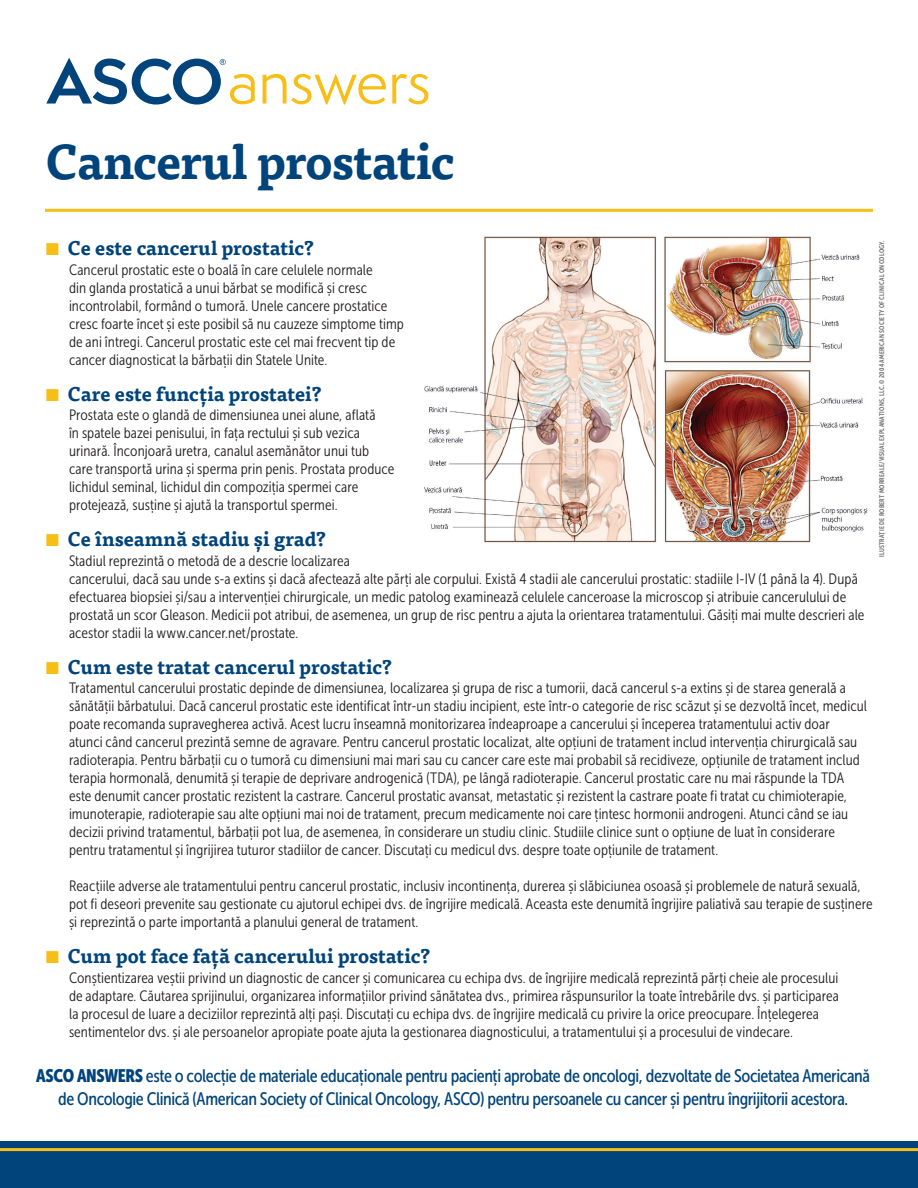
<style>
.page{position:relative;width:918px;height:1188px;background:#fff}
.page>*{position:absolute;margin:0;border:0;box-sizing:border-box;transform-origin:0 0}
.t1{font:700 48px "Tisa Pro";letter-spacing:-.02em;color:#00447b}
.t2{font:700 19.5px "Tisa Pro";color:#00447b}
.t3{font:18px/22.5px "Museo Sans Cond 500";letter-spacing:-.025em;color:#00447b;text-align:center}
.t4{font:15px/18px "Museo Sans Cond 300";letter-spacing:.005em;color:#231f20}
.t5{font:6.75px "Museo Sans Cond 700";letter-spacing:.025em;color:#6c6d70}
.s1{font-family:"Museo Sans Cond 900"}
</style>
<div class="page">
<svg style="left:46px;top:58px;width:209px;height:47px"></svg>
<svg style="left:263px;top:74px;width:123px;height:31px"></svg>
<svg style="left:392px;top:74px;width:36px;height:30px"></svg>
<hr style="left:45px;top:209px;width:828px;height:3px;background:#f7be16">
<img style="left:424px;top:236px;width:444px;height:307px">
<div style="left:0;top:1141px;width:918px;height:47px;background:#00447b"></div>
<hr style="left:0;top:1148px;width:918px;height:3px;background:#f7be16">
<h1 class="t1" style="left:45px;top:123px;width:412px">Cancerul prostatic</h1>
<h2 class="t2" style="left:68px;top:232px;width:248px">Ce este cancerul prostatic?</h2>
<p class="t4" style="left:69px;top:261px;width:336px">Cancerul prostatic este o boală în care celulele normale<br>din glanda prostatică a unui bărbat se modifică și cresc incontrolabil, formând o tumoră. Unele cancere prostatice cresc foarte încet și este posibil să nu cauzeze simptome timp de ani întregi. Cancerul prostatic este cel mai frecvent tip de cancer diagnosticat la bărbații din Statele Unite.</p>
<h2 class="t2" style="left:68px;top:378px;width:256px">Care este funcția prostatei?</h2>
<p class="t4" style="left:69px;top:406px;width:327px">Prostata este o glandă de dimensiunea unei alune, aflată<br>în spatele bazei penisului, în fața rectului și sub vezica urinară. Înconjoară uretra, canalul asemănător unui tub care transportă urina și sperma prin penis. Prostata produce lichidul seminal, lichidul din compoziția spermei care protejează, susține și ajută la transportul spermei.</p>
<h2 class="t2" style="left:68px;top:523px;width:260px">Ce înseamnă stadiu și grad?</h2>
<p class="t4" style="left:69px;top:552px;width:797px">Stadiul reprezintă o metodă de a descrie localizarea<br>cancerului, dacă sau unde s-a extins și dacă afectează alte părți ale corpului. Există 4 stadii ale cancerului prostatic: stadiile I-IV (1 până la 4). După efectuarea biopsiei și/sau a intervenției chirurgicale, un medic patolog examinează celulele canceroase la microscop și atribuie cancerulului de prostată un scor Gleason. Medicii pot atribui, de asemenea, un grup de risc pentru a ajuta la orientarea tratamentului. Găsiți mai multe descrieri ale acestor stadii la www.cancer.net/prostate.</p>
<h2 class="t2" style="left:68px;top:651px;width:326px">Cum este tratat cancerul prostatic?</h2>
<p class="t4" style="left:69px;top:679px;width:799px">Tratamentul cancerului prostatic depinde de dimensiunea, localizarea și grupa de risc a tumorii, dacă cancerul s-a extins și de starea generală a sănătății bărbatului. Dacă cancerul prostatic este identificat într-un stadiu incipient, este într-o categorie de risc scăzut și se dezvoltă încet, medicul poate recomanda supravegherea activă. Acest lucru înseamnă monitorizarea îndeaproape a cancerului și începerea tratamentului activ doar atunci când cancerul prezintă semne de agravare. Pentru cancerul prostatic localizat, alte opțiuni de tratament includ intervenția chirurgicală sau radioterapia. Pentru bărbații cu o tumoră cu dimensiuni mai mari sau cu cancer care este mai probabil să recidiveze, opțiunile de tratament includ terapia hormonală, denumită și terapie de deprivare androgenică (TDA), pe lângă radioterapie. Cancerul prostatic care nu mai răspunde la TDA este denumit cancer prostatic rezistent la castrare. Cancerul prostatic avansat, metastatic și rezistent la castrare poate fi tratat cu chimioterapie, imunoterapie, radioterapie sau alte opțiuni mai noi de tratament, precum medicamente noi care țintesc hormonii androgeni. Atunci când se iau decizii privind tratamentul, bărbații pot lua, de asemenea, în considerare un studiu clinic. Studiile clinice sunt o opțiune de luat în considerare pentru tratamentul și îngrijirea tuturor stadiilor de cancer. Discutați cu medicul dvs. despre toate opțiunile de tratament.</p>
<p class="t4" style="left:69px;top:877px;width:805px">Reacțiile adverse ale tratamentului pentru cancerul prostatic, inclusiv incontinența, durerea și slăbiciunea osoasă și problemele de natură sexuală, pot fi deseori prevenite sau gestionate cu ajutorul echipei dvs. de îngrijire medicală. Aceasta este denumită îngrijire paliativă sau terapie de susținere și reprezintă o parte importantă a planului general de tratament.</p>
<h2 class="t2" style="left:68px;top:940px;width:365px">Cum pot face față cancerului prostatic?</h2>
<p class="t4" style="left:69px;top:969px;width:771px">Conștientizarea veștii privind un diagnostic de cancer și comunicarea cu echipa dvs. de îngrijire medicală reprezintă părți cheie ale procesului de adaptare. Căutarea sprijinului, organizarea informațiilor privind sănătatea dvs., primirea răspunsurilor la toate întrebările dvs. și participarea la procesul de luare a deciziilor reprezintă alți pași. Discutați cu echipa dvs. de îngrijire medicală cu privire la orice preocupare. Înțelegerea sentimentelor dvs. și ale persoanelor apropiate poate ajuta la gestionarea diagnosticului, a tratamentului și a procesului de vindecare.</p>
<p class="t5" style="left:878px;top:557px;width:318px;rotate:-90deg">ILUSTRAȚIE DE ROBERT MORREALE/VISUAL EXPLANATIONS, LLC. © 2004 AMERICAN SOCIETY OF CLINICAL ONCOLOGY.</p>
<p class="t3" style="left:36px;top:1065px;width:835px"><span class="s1">ASCO ANSWERS</span> este o colecție de materiale educaționale pentru pacienți aprobate de oncologi, dezvoltate de Societatea Americană de Oncologie Clinică (American Society of Clinical Oncology, ASCO) pentru persoanele cu cancer și pentru îngrijitorii acestora.</p>
</div>
